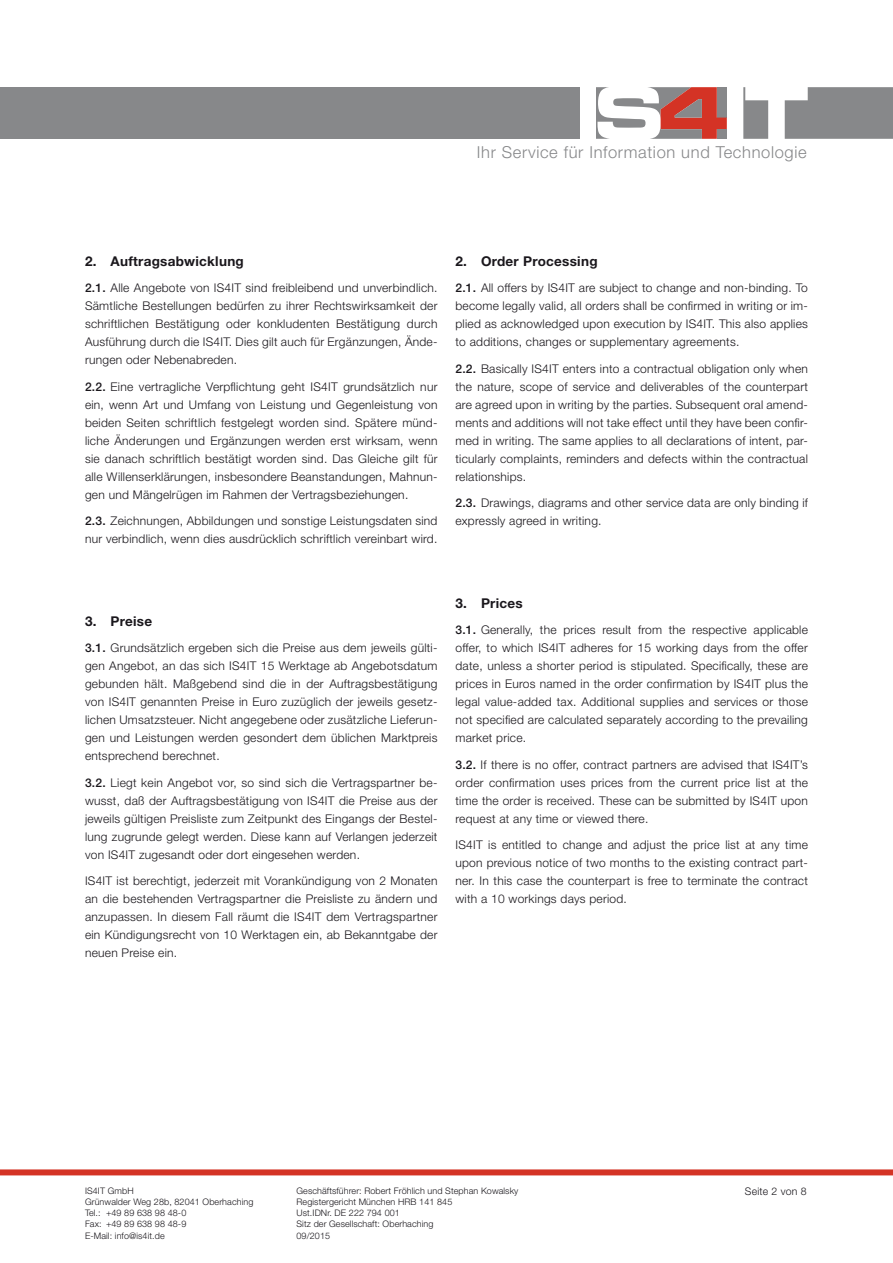
<style>
.page{position:relative;width:893px;height:1263px;background:#fff}
.page>*{position:absolute;margin:0;border:0;box-sizing:border-box;transform-origin:0 0}
.t1{font:300 16.5px "Helvetica Neue";letter-spacing:.04em;color:#87888a}
.t2{font:700 13.5px "Helvetica Neue";letter-spacing:.02em;color:#1a171c}
.t3{font:300 12px/18px "Helvetica Neue";letter-spacing:.02em;color:#1a171c;text-align:justify}
.t4{font:300 10.5px "Helvetica Neue";letter-spacing:.02em;color:#1a171c}
.t5{font:300 9px "Helvetica Neue";letter-spacing:.01em;color:#1a171c}
.s1{font-weight:500}
</style>
<div class="page">
<svg style="left:785px;top:87px;width:108px;height:52px;background:#8e8f91"></svg>
<svg style="left:743px;top:87px;width:25px;height:52px"></svg>
<svg style="left:596px;top:87px;width:131px;height:52px"></svg>
<div style="left:0;top:87px;width:579px;height:52px;background:#87888a"></div>
<div style="left:0;top:1169px;width:893px;height:6px;background:#d43325"></div>
<h1 class="t1" style="left:477px;top:142px;width:331px">Ihr Service für Information und Technologie</h1>
<p class="t2" style="left:85px;top:253px;width:160px">2. Auftragsabwicklung</p>
<p class="t3" style="left:85px;top:279px;width:354px"><span class="s1">2.1.</span> Alle Angebote von IS4IT sind freibleibend und unverbindlich.<br>Sämtliche Bestellungen bedürfen zu ihrer Rechtswirksamkeit der schriftlichen Bestätigung oder konkludenten Bestätigung durch Ausführung durch die IS4IT. Dies gilt auch für Ergänzungen, Ände&shy;rungen oder Nebenabreden.</p>
<p class="t3" style="left:85px;top:377px;width:354px"><span class="s1">2.2.</span> Eine vertragliche Verpflichtung geht IS4IT grundsätzlich nur ein, wenn Art und Umfang von Leistung und Gegenleistung von beiden Seiten schriftlich festgelegt worden sind. Spätere münd&shy;liche Änderungen und Ergänzungen werden erst wirksam, wenn sie danach schriftlich bestätigt worden sind. Das Gleiche gilt für alle Willenserklärungen, insbesondere Beanstandungen, Mahnun&shy;gen und Mängelrügen im Rahmen der Vertragsbeziehungen.</p>
<p class="t3" style="left:85px;top:512px;width:354px"><span class="s1">2.3.</span> Zeichnungen, Abbildungen und sonstige Leistungsdaten sind nur verbindlich, wenn dies ausdrücklich schriftlich vereinbart wird.</p>
<p class="t2" style="left:455px;top:253px;width:144px">2. Order Processing</p>
<p class="t3" style="left:455px;top:279px;width:354px"><span class="s1">2.1.</span> All offers by IS4IT are subject to change and non-binding. To become legally valid, all orders shall be confirmed in writing or im&shy;plied as acknowledged upon execution by IS4IT. This also applies to additions, changes or supplementary agreements.</p>
<p class="t3" style="left:455px;top:359px;width:354px"><span class="s1">2.2.</span> Basically IS4IT enters into a contractual obligation only when the nature, scope of service and deliverables of the counterpart are agreed upon in writing by the parties. Subsequent oral amend&shy;ments and additions will not take effect until they have been confir&shy;med in writing. The same applies to all declarations of intent, par&shy;ticularly complaints, reminders and defects within the contractual relationships.</p>
<p class="t3" style="left:455px;top:494px;width:354px"><span class="s1">2.3.</span> Drawings, diagrams and other service data are only binding if expressly agreed in writing.</p>
<p class="t2" style="left:85px;top:613px;width:69px">3. Preise</p>
<p class="t3" style="left:85px;top:639px;width:354px;text-align:left"><span class="s1">3.1.</span> Grundsätzlich ergeben sich die Preise aus dem jeweils gülti&shy;gen Angebot, an das sich IS4IT 15 Werktage ab Angebotsdatum gebunden hält. Maßgebend sind die in der Auftragsbestätigung von IS4IT genannten Preise in Euro zuzüglich der jeweils gesetz&shy;lichen Umsatzsteuer. Nicht angegebene oder zusätzliche Lieferun&shy;gen und Leistungen werden gesondert dem üblichen Marktpreis entsprechend berechnet.</p>
<p class="t3" style="left:85px;top:773px;width:354px"><span class="s1">3.2.</span> Liegt kein Angebot vor, so sind sich die Vertragspartner be&shy;wusst, daß der Auftragsbestätigung von IS4IT die Preise aus der jeweils gültigen Preisliste zum Zeitpunkt des Eingangs der Bestel&shy;lung zugrunde gelegt werden. Diese kann auf Verlangen jederzeit von IS4IT zugesandt oder dort eingesehen werden.</p>
<p class="t3" style="left:85px;top:872px;width:354px">IS4IT ist berechtigt, jederzeit mit Vorankündigung von 2 Monaten an die bestehenden Vertragspartner die Preisliste zu ändern und anzupassen. In diesem Fall räumt die IS4IT dem Vertragspartner ein Kündigungsrecht von 10 Werktagen ein, ab Bekanntgabe der neuen Preise ein.</p>
<p class="t2" style="left:455px;top:595px;width:69px">3. Prices</p>
<p class="t3" style="left:455px;top:621px;width:354px"><span class="s1">3.1.</span> Generally, the prices result from the respective applicable offer, to which IS4IT adheres for 15 working days from the offer date, unless a shorter period is stipulated. Specifically, these are prices in Euros named in the order confirmation by IS4IT plus the legal value-added tax. Additional supplies and services or those not specified are calculated separately according to the prevailing market price.</p>
<p class="t3" style="left:455px;top:755px;width:354px"><span class="s1">3.2.</span> If there is no offer, contract partners are advised that IS4IT’s order confirmation uses prices from the current price list at the time the order is received. These can be submitted by IS4IT upon request at any time or viewed there.</p>
<p class="t3" style="left:455px;top:836px;width:354px">IS4IT is entitled to change and adjust the price list at any time upon previous notice of two months to the existing contract part&shy;ner. In this case the counterpart is free to terminate the contract with a 10 workings days period.</p>
<p class="t5" style="left:85px;top:1185px;width:50px">IS4IT GmbH</p>
<p class="t5" style="left:297px;top:1185px;width:223px">Geschäftsführer: Robert Fröhlich und Stephan Kowalsky</p>
<p class="t5" style="left:85px;top:1196px;width:170px">Grünwalder Weg 28b, 82041 Oberhaching</p>
<p class="t5" style="left:297px;top:1196px;width:157px">Registergericht München HRB 141 845</p>
<p class="t5" style="left:85px;top:1207px;width:103px">Tel.: +49 89 638 98 48-0</p>
<p class="t5" style="left:297px;top:1207px;width:105px">Ust.IDNr. DE 222 794 001</p>
<p class="t5" style="left:85px;top:1218px;width:103px">Fax: +49 89 638 98 48-9</p>
<p class="t5" style="left:297px;top:1218px;width:138px">Sitz der Gesellschaft: Oberhaching</p>
<p class="t5" style="left:85px;top:1230px;width:81px">E-Mail: info@is4it.de</p>
<p class="t5" style="left:297px;top:1230px;width:35px">09/2015</p>
<p class="t4" style="left:745px;top:1184px;width:63px">Seite 2 von 8</p>
</div>
